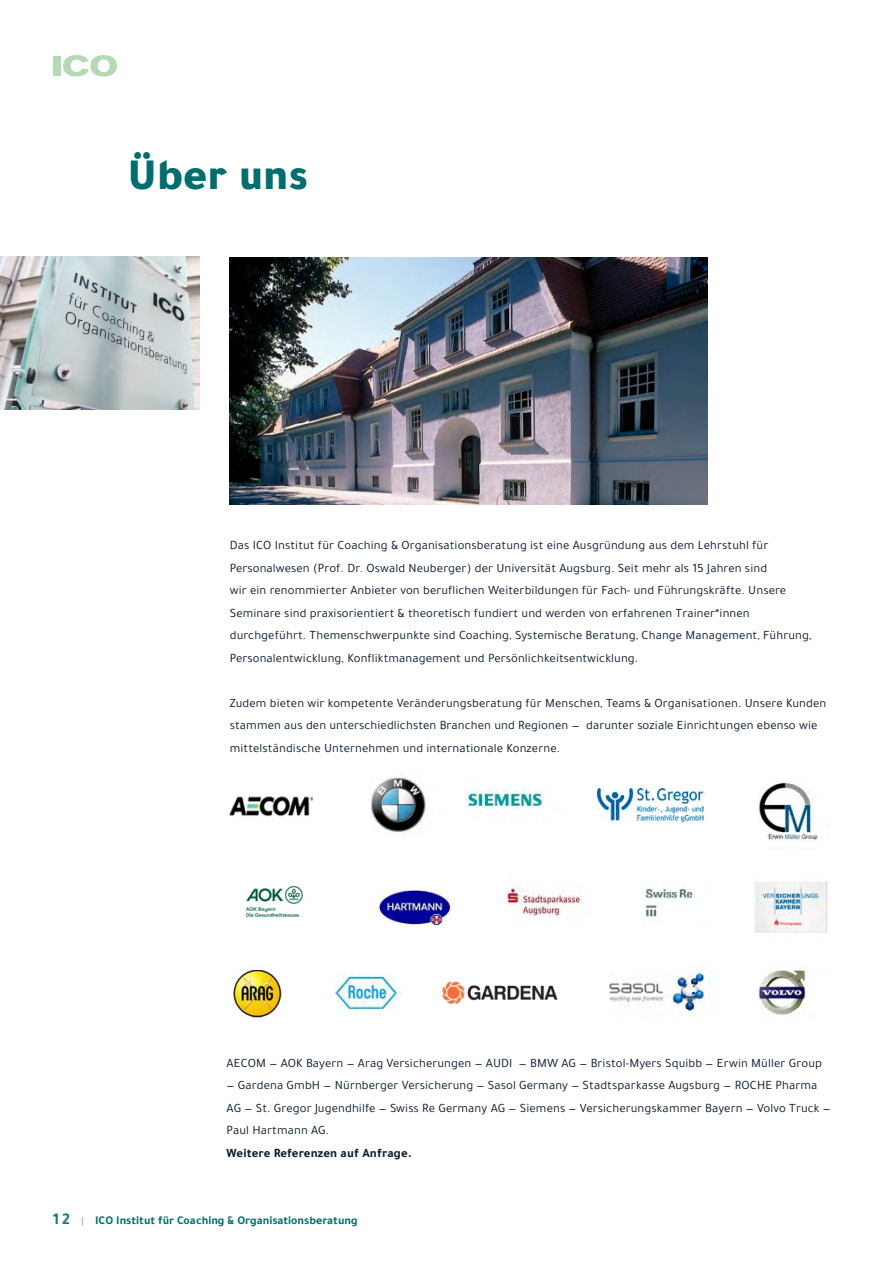
<style>
.page{position:relative;width:893px;height:1263px;background:#fff}
.page>*{position:absolute;margin:0;border:0;box-sizing:border-box;transform-origin:0 0}
.t1{font:900 45px "Tajawal";color:#006e6e}
.t2{font:12.75px/22.5px "Tajawal";letter-spacing:.01em;color:#0b1b30}
.t3{font:700 12.75px "Tajawal";letter-spacing:.01em;color:#0b1b30}
.t4{font:700 12px "Tajawal";color:#006e6e}
.s1{font-size:16.5px;color:#1a7d7c}
.s2{font-size:10.5px;color:#a7c8b8}
</style>
<div class="page">
<div style="left:53px;top:56px;width:7px;height:20px;background:#b5d9b3"></div>
<svg style="left:63px;top:55px;width:54px;height:21px"></svg>
<img style="left:229px;top:258px;width:478px;height:246px">
<img style="left:0;top:257px;width:200px;height:152px">
<img style="left:598px;top:788px;width:108px;height:34px">
<img style="left:229px;top:796px;width:84px;height:21px">
<img style="left:245px;top:885px;width:58px;height:33px">
<img style="left:233px;top:968px;width:49px;height:51px">
<img style="left:442px;top:981px;width:116px;height:23px">
<img style="left:370px;top:775px;width:56px;height:60px">
<img style="left:759px;top:782px;width:61px;height:67px">
<img style="left:379px;top:888px;width:72px;height:39px">
<img style="left:334px;top:973px;width:68px;height:38px">
<img style="left:609px;top:970px;width:99px;height:44px">
<img style="left:467px;top:790px;width:80px;height:22px">
<img style="left:504px;top:886px;width:79px;height:30px">
<img style="left:644px;top:886px;width:52px;height:31px">
<img style="left:754px;top:881px;width:74px;height:52px">
<img style="left:759px;top:969px;width:47px;height:47px">
<h1 class="t1" style="left:128px;top:136px;width:182px">Über uns</h1>
<p class="t2" style="left:230px;top:534px;width:583px">Das ICO Institut für Coaching &amp; Organisationsberatung ist eine Ausgründung aus dem Lehrstuhl für Personalwesen (Prof. Dr. Oswald Neuberger) der Universität Augsburg. Seit mehr als 15 Jahren sind<br>wir ein renommierter Anbieter von beruflichen Weiterbildungen für Fach- und Führungskräfte. Unsere Seminare sind praxisorientiert &amp; theoretisch fundiert und werden von erfahrenen Trainer*innen durchgeführt. Themenschwerpunkte sind Coaching, Systemische Beratung, Change Management, Führung, Personalentwicklung, Konfliktmanagement und Persönlichkeitsentwicklung.</p>
<p class="t2" style="left:230px;top:691px;width:598px">Zudem bieten wir kompetente Veränderungsberatung für Menschen, Teams &amp; Organisationen. Unsere Kunden stammen aus den unterschiedlichsten Branchen und Regionen — darunter soziale Einrichtungen ebenso wie mittelständische Unternehmen und internationale Konzerne.</p>
<p class="t2" style="left:227px;top:1051px;width:597px">AECOM — AOK Bayern — Arag Versicherungen — AUDI — BMW AG — Bristol-Myers Squibb — Erwin Müller Group</p>
<p class="t2" style="left:227px;top:1074px;width:606px">— Gardena GmbH — Nürnberger Versicherung — Sasol Germany — Stadtsparkasse Augsburg — ROCHE Pharma<br>AG — St. Gregor Jugendhilfe — Swiss Re Germany AG — Siemens — Versicherungskammer Bayern — Volvo Truck —<br>Paul Hartmann AG.</p>
<p class="t3" style="left:227px;top:1143px;width:187px">Weitere Referenzen auf Anfrage.</p>
<p class="t4" style="left:53px;top:1211px;width:306px"><span class="s1">1 2</span> <span class="s2">|</span> ICO Institut für Coaching &amp; Organisationsberatung</p>
</div>
